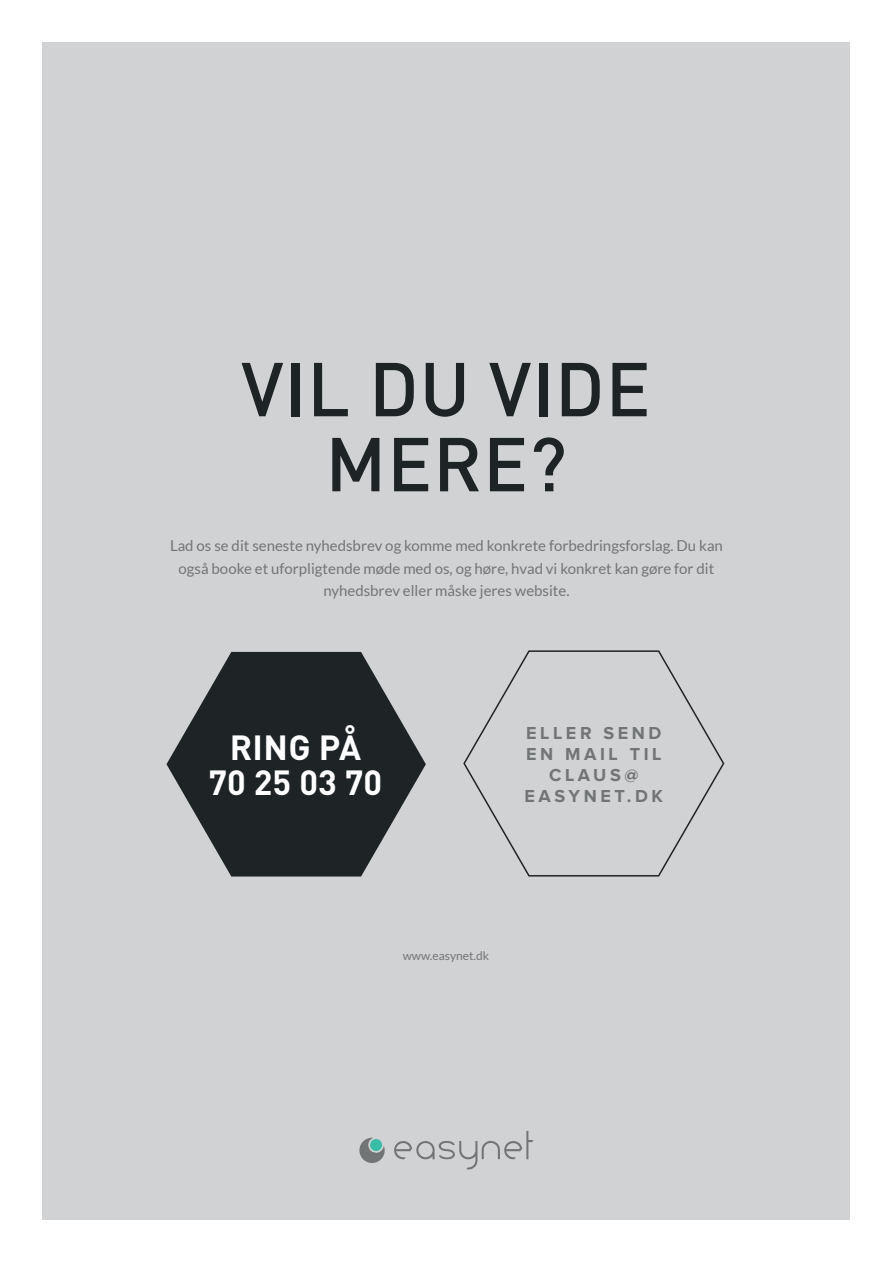
<style>
.page{position:relative;width:893px;height:1263px;background:#fff}
.page>*{position:absolute;margin:0;border:0;box-sizing:border-box;transform-origin:0 0}
.t1{font:500 75px/75px "DIN Pro";letter-spacing:.01em;color:#1e2326;text-align:center}
.t2{font:700 34.5px/34.5px "DIN Pro";color:#fff;text-align:center}
.t3{font:700 18px/21px "Proxima Nova";letter-spacing:.2em;color:#727576;text-align:center}
.t4{font:15px/22.5px "Lato";color:#727576;text-align:center}
.t5{font:12px "Lato";color:#727576}
</style>
<div class="page">
<div style="left:43px;top:43px;width:807px;height:1177px;background:#d1d2d4"></div>
<svg style="left:166px;top:652px;width:260px;height:224px;fill:#1e2326"></svg>
<svg style="left:463px;top:650px;width:262px;height:227px"></svg>
<svg style="left:394px;top:1131px;width:140px;height:38px"></svg>
<svg style="left:359px;top:1138px;width:26px;height:25px"></svg>
<h1 class="t1" style="left:241px;top:349px;width:411px">VIL DU VIDE<br>MERE?</h1>
<p class="t4" style="left:170px;top:534px;width:554px">Lad os se dit seneste nyhedsbrev og komme med konkrete forbedringsforslag. Du kan også booke et uforpligtende møde med os, og høre, hvad vi konkret kan gøre for dit nyhedsbrev eller måske jeres website.</p>
<h2 class="t2" style="left:208px;top:729px;width:175px">ring på<br>70 25 03 70</h2>
<p class="t3" style="left:525px;top:723px;width:140px">ELLER SEND<br>EN MAIL TIL<br>CLAUS@<br>EASYNET.DK</p>
<p class="t5" style="left:403px;top:949px;width:88px">www.easynet.dk</p>
</div>
